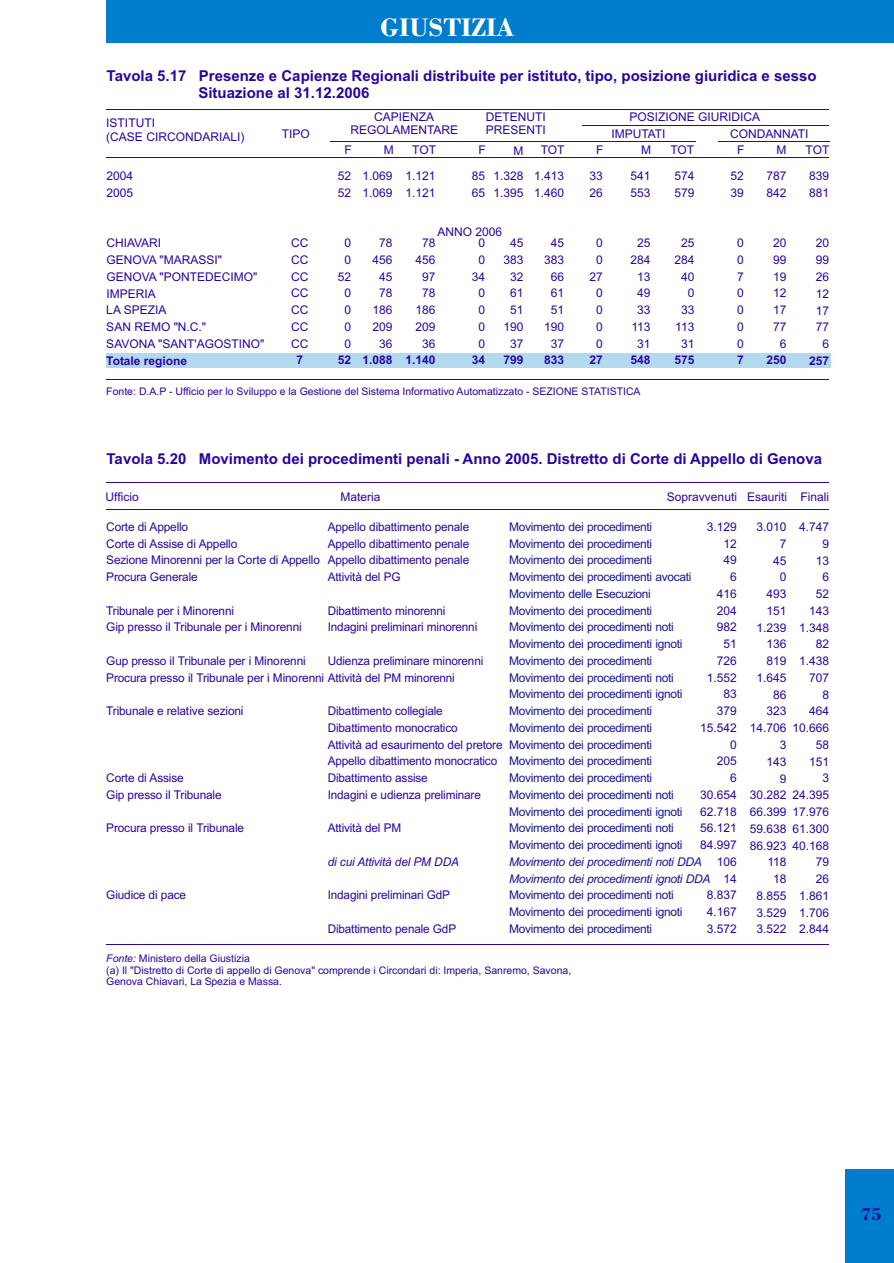
<style>
.page{position:relative;width:894px;height:1263px;background:#fff}
.page>*{position:absolute;margin:0;border:0;box-sizing:border-box;transform-origin:0 0}
.t1{font:27px "Bodoni Bd BT";color:#fff}
.t2{font:18px "Bodoni Bd BT";color:#2905a1}
.t3{font:700 15px/16.8px "Arial";color:#2905a1}
.t4{font:12px/16.8px "Arial";letter-spacing:-.015em;color:#2905a1}
.t5{font:12px/16.8px "Arial";letter-spacing:-.03em;color:#171796}
.t6{font:italic 12px/16.8px "Arial";letter-spacing:-.03em;color:#171796}
.t7{font:700 12px "Arial";color:#2905a1}
.t8{font:italic 12px "Arial";letter-spacing:-.015em;color:#2905a1}
.t9{font:10.5px/11.7px "Arial";color:#2905a1}
.s1{font-style:italic}
</style>
<div class="page">
<div style="left:106px;top:353px;width:724px;height:15px;background:#b3d9f0"></div>
<div style="left:106px;top:0;width:788px;height:43px;background:#007dcc"></div>
<div style="left:846px;top:1170px;width:48px;height:93px;background:#007dcc"></div>
<hr style="left:106px;top:109px;width:723px;height:1px;background:#2905a1">
<hr style="left:106px;top:157px;width:723px;height:1px;background:#2905a1">
<hr style="left:106px;top:379px;width:723px;height:1px;background:#2905a1">
<hr style="left:582px;top:125px;width:247px;height:1px;background:#2905a1">
<hr style="left:718px;top:141px;width:111px;height:1px;background:#2905a1">
<hr style="left:330px;top:141px;width:365px;height:1px;background:#2905a1">
<hr style="left:106px;top:482px;width:723px;height:1px;background:#2905a1">
<hr style="left:106px;top:509px;width:723px;height:1px;background:#2905a1">
<hr style="left:106px;top:945px;width:723px;height:1px;background:#2905a1">
<h1 class="t1" style="left:380px;top:16px;width:136px">GIUSTIZIA</h1>
<p class="t3" style="left:198px;top:69px;width:620px;text-indent:-92px">Tavola 5.17 Presenze e Capienze Regionali distribuite per istituto, tipo, posizione giuridica e sesso<br>Situazione al 31.12.2006</p>
<p class="t4" style="left:106px;top:118px;width:140px;line-height:13.4px">ISTITUTI<br>(CASE CIRCONDARIALI)</p>
<p class="t4" style="left:106px;top:169px;width:28px">2004<br>2005</p>
<p class="t4" style="left:282px;top:127px;width:30px">TIPO</p>
<p class="t4" style="left:350px;top:111px;width:109px;line-height:13.4px;text-align:center">CAPIENZA<br>REGOLAMENTARE</p>
<p class="t4" style="left:486px;top:111px;width:62px;line-height:13.4px">DETENUTI<br>PRESENTI</p>
<p class="t4" style="left:611px;top:109px;width:150px;line-height:17.2px;text-indent:18px">POSIZIONE GIURIDICA<br>IMPUTATI</p>
<p class="t4" style="left:730px;top:127px;width:80px">CONDANNATI</p>
<p class="t4" style="left:345px;top:143px;width:9px">F</p>
<p class="t4" style="left:384px;top:143px;width:11px">M</p>
<p class="t4" style="left:412px;top:143px;width:25px">TOT</p>
<p class="t4" style="left:478px;top:143px;width:9px">F</p>
<p class="t4" style="left:514px;top:143px;width:11px">M</p>
<p class="t4" style="left:541px;top:143px;width:25px">TOT</p>
<p class="t4" style="left:596px;top:143px;width:9px">F</p>
<p class="t4" style="left:641px;top:143px;width:11px">M</p>
<p class="t4" style="left:670px;top:143px;width:25px">TOT</p>
<p class="t4" style="left:737px;top:143px;width:9px">F</p>
<p class="t4" style="left:776px;top:143px;width:11px">M</p>
<p class="t4" style="left:806px;top:143px;width:25px">TOT</p>
<p class="t4" style="left:338px;top:168px;width:15px">52<br>52</p>
<p class="t4" style="left:363px;top:168px;width:32px">1.069<br>1.069</p>
<p class="t4" style="left:406px;top:168px;width:32px">1.121<br>1.121</p>
<p class="t4" style="left:472px;top:168px;width:15px">85<br>65</p>
<p class="t4" style="left:494px;top:168px;width:32px">1.328<br>1.395</p>
<p class="t4" style="left:534px;top:168px;width:32px">1.413<br>1.460</p>
<p class="t4" style="left:590px;top:168px;width:15px">33<br>26</p>
<p class="t4" style="left:631px;top:168px;width:22px">541<br>553</p>
<p class="t4" style="left:730px;top:168px;width:15px">52<br>39</p>
<p class="t4" style="left:767px;top:168px;width:22px">787<br>842</p>
<p class="t4" style="left:674px;top:168px;width:22px">574<br>579</p>
<p class="t4" style="left:809px;top:169px;width:22px">839<br>881</p>
<p class="t4" style="left:438px;top:224px;width:66px">ANNO 2006</p>
<p class="t4" style="left:291px;top:236px;width:19px;text-align:justify">CC CC CC CC CC CC CC</p>
<p class="t7" style="left:297px;top:356px;width:8px">7</p>
<p class="t4" style="left:338px;top:236px;width:15px;text-align:center">0<br>0<br>52<br>0<br>0<br>0<br>0</p>
<p class="t7" style="left:338px;top:356px;width:15px">52</p>
<p class="t4" style="left:373px;top:236px;width:22px;text-align:center">78<br>456<br>45<br>78<br>186<br>209<br>36</p>
<p class="t7" style="left:363px;top:356px;width:32px">1.088</p>
<p class="t4" style="left:416px;top:236px;width:22px;text-align:center">78<br>456<br>97<br>78<br>186<br>209<br>36</p>
<p class="t7" style="left:406px;top:356px;width:32px">1.140</p>
<p class="t4" style="left:472px;top:236px;width:15px;text-align:center">0<br>0<br>34<br>0<br>0<br>0<br>0</p>
<p class="t7" style="left:472px;top:356px;width:15px">34</p>
<p class="t4" style="left:590px;top:236px;width:15px;text-align:center">0<br>0<br>27<br>0<br>0<br>0<br>0</p>
<p class="t7" style="left:590px;top:356px;width:15px">27</p>
<p class="t4" style="left:631px;top:236px;width:22px;text-align:center">25<br>284<br>13<br>49<br>33<br>113<br>31</p>
<p class="t7" style="left:631px;top:356px;width:22px">548</p>
<p class="t4" style="left:504px;top:236px;width:22px;text-align:center">45<br>383<br>32<br>61<br>51<br>190<br>37</p>
<p class="t7" style="left:504px;top:356px;width:22px">799</p>
<p class="t4" style="left:544px;top:236px;width:22px;text-align:center">45<br>383<br>66<br>61<br>51<br>190<br>37</p>
<p class="t7" style="left:544px;top:356px;width:22px">833</p>
<p class="t4" style="left:106px;top:236px;width:159px">CHIAVARI<br>GENOVA "MARASSI"<br>GENOVA "PONTEDECIMO"<br>IMPERIA<br>LA SPEZIA<br>SAN REMO "N.C."<br>SAVONA "SANT'AGOSTINO"</p>
<p class="t7" style="left:106px;top:356px;width:82px">Totale regione</p>
<p class="t9" style="left:106px;top:386px;width:536px">Fonte: D.A.P - Ufficio per lo Sviluppo e la Gestione del Sistema Informativo Automatizzato - SEZIONE STATISTICA</p>
<p class="t4" style="left:674px;top:236px;width:22px;text-align:right">25<br>284<br>40<br>0<br>33<br>113<br>31</p>
<p class="t7" style="left:674px;top:356px;width:22px">575</p>
<p class="t4" style="left:737px;top:236px;width:8px;text-align:justify">0<br>0<br>7<br>0<br>0<br>0<br>0</p>
<p class="t7" style="left:737px;top:356px;width:8px">7</p>
<p class="t4" style="left:773px;top:236px;width:15px;text-align:center">20<br>99<br>19<br>12<br>17<br>77<br>6</p>
<p class="t7" style="left:767px;top:356px;width:22px">250</p>
<p class="t4" style="left:816px;top:236px;width:15px;text-align:center">20<br>99<br>26<br>12<br>17<br>77<br>6</p>
<p class="t7" style="left:809px;top:356px;width:22px">257</p>
<p class="t3" style="left:107px;top:452px;width:717px">Tavola 5.20 Movimento dei procedimenti penali - Anno 2005. Distretto di Corte di Appello di Genova</p>
<p class="t4" style="left:106px;top:490px;width:35px">Ufficio</p>
<p class="t4" style="left:341px;top:490px;width:42px">Materia</p>
<p class="t4" style="left:667px;top:490px;width:164px">Sopravvenuti Esauriti Finali</p>
<p class="t4" style="left:106px;top:519px;width:215px">Corte di Appello<br>Corte di Assise di Appello<br>Sezione Minorenni per la Corte di Appello<br>Procura Generale</p>
<p class="t4" style="left:106px;top:603px;width:197px">Tribunale per i Minorenni<br>Gip presso il Tribunale per i Minorenni</p>
<p class="t4" style="left:106px;top:653px;width:350px">Gup presso il Tribunale per i Minorenni<br>Procura presso il Tribunale per i Minorenni Attività del PM minorenni</p>
<p class="t4" style="left:106px;top:704px;width:139px">Tribunale e relative sezioni</p>
<p class="t4" style="left:700px;top:519px;width:38px;text-align:right">3.129<br>12<br>49<br>6<br>416<br>204<br>982<br>51<br>726<br>1.552<br>83<br>379<br>15.542<br>0<br>205<br>6<br>30.654<br>62.718<br>56.121<br>84.997<br>106<br>14<br>8.837<br>4.167<br>3.572</p>
<p class="t5" style="left:509px;top:519px;width:184px">Movimento dei procedimenti<br>Movimento dei procedimenti<br>Movimento dei procedimenti<br>Movimento dei procedimenti avocati<br>Movimento delle Esecuzioni<br>Movimento dei procedimenti<br>Movimento dei procedimenti noti<br>Movimento dei procedimenti ignoti<br>Movimento dei procedimenti<br>Movimento dei procedimenti noti<br>Movimento dei procedimenti ignoti<br>Movimento dei procedimenti<br>Movimento dei procedimenti<br>Movimento dei procedimenti<br>Movimento dei procedimenti<br>Movimento dei procedimenti<br>Movimento dei procedimenti noti<br>Movimento dei procedimenti ignoti<br>Movimento dei procedimenti noti<br>Movimento dei procedimenti ignoti</p>
<p class="t6" style="left:509px;top:854px;width:203px">Movimento dei procedimenti noti DDA<br>Movimento dei procedimenti ignoti DDA</p>
<p class="t5" style="left:509px;top:888px;width:175px">Movimento dei procedimenti noti<br>Movimento dei procedimenti ignoti<br>Movimento dei procedimenti</p>
<p class="t9" style="left:106px;top:953px;width:467px"><span class="s1">Fonte:</span> Ministero della Giustizia<br>(a) Il "Distretto di Corte di appello di Genova" comprende i Circondari di: Imperia, Sanremo, Savona,<br>Genova Chiavari, La Spezia e Massa.</p>
<p class="t4" style="left:328px;top:519px;width:143px;text-align:justify">Appello dibattimento penale Appello dibattimento penale Appello dibattimento penale Attività del PG</p>
<p class="t4" style="left:328px;top:603px;width:151px">Dibattimento minorenni<br>Indagini preliminari minorenni</p>
<p class="t4" style="left:328px;top:653px;width:157px">Udienza preliminare minorenni</p>
<p class="t4" style="left:328px;top:704px;width:176px">Dibattimento collegiale<br>Dibattimento monocratico<br>Attività ad esaurimento del pretore<br>Appello dibattimento monocratico<br>Dibattimento assise<br>Indagini e udienza preliminare</p>
<p class="t4" style="left:328px;top:821px;width:75px">Attività del PM</p>
<p class="t8" style="left:328px;top:857px;width:133px">di cui Attività del PM DDA</p>
<p class="t4" style="left:328px;top:888px;width:124px">Indagini preliminari GdP</p>
<p class="t4" style="left:328px;top:921px;width:130px">Dibattimento penale GdP</p>
<p class="t4" style="left:106px;top:771px;width:117px">Corte di Assise<br>Gip presso il Tribunale</p>
<p class="t4" style="left:106px;top:821px;width:139px">Procura presso il Tribunale</p>
<p class="t4" style="left:106px;top:888px;width:81px">Giudice di pace</p>
<p class="t4" style="left:750px;top:520px;width:38px;text-align:right">3.010<br>7<br>45<br>0<br>493<br>151<br>1.239<br>136<br>819<br>1.645<br>86<br>323<br>14.706<br>3<br>143<br>9<br>30.282<br>66.399<br>59.638<br>86.923<br>118<br>18<br>8.855<br>3.529<br>3.522</p>
<p class="t4" style="left:792px;top:520px;width:38px;text-align:right">4.747<br>9<br>13<br>6<br>52<br>143<br>1.348<br>82<br>1.438<br>707<br>8<br>464<br>10.666<br>58<br>151<br>3<br>24.395<br>17.976<br>61.300<br>40.168<br>79<br>26<br>1.861<br>1.706<br>2.844</p>
<h2 class="t2" style="left:860px;top:1207px;width:23px">75</h2>
</div>
